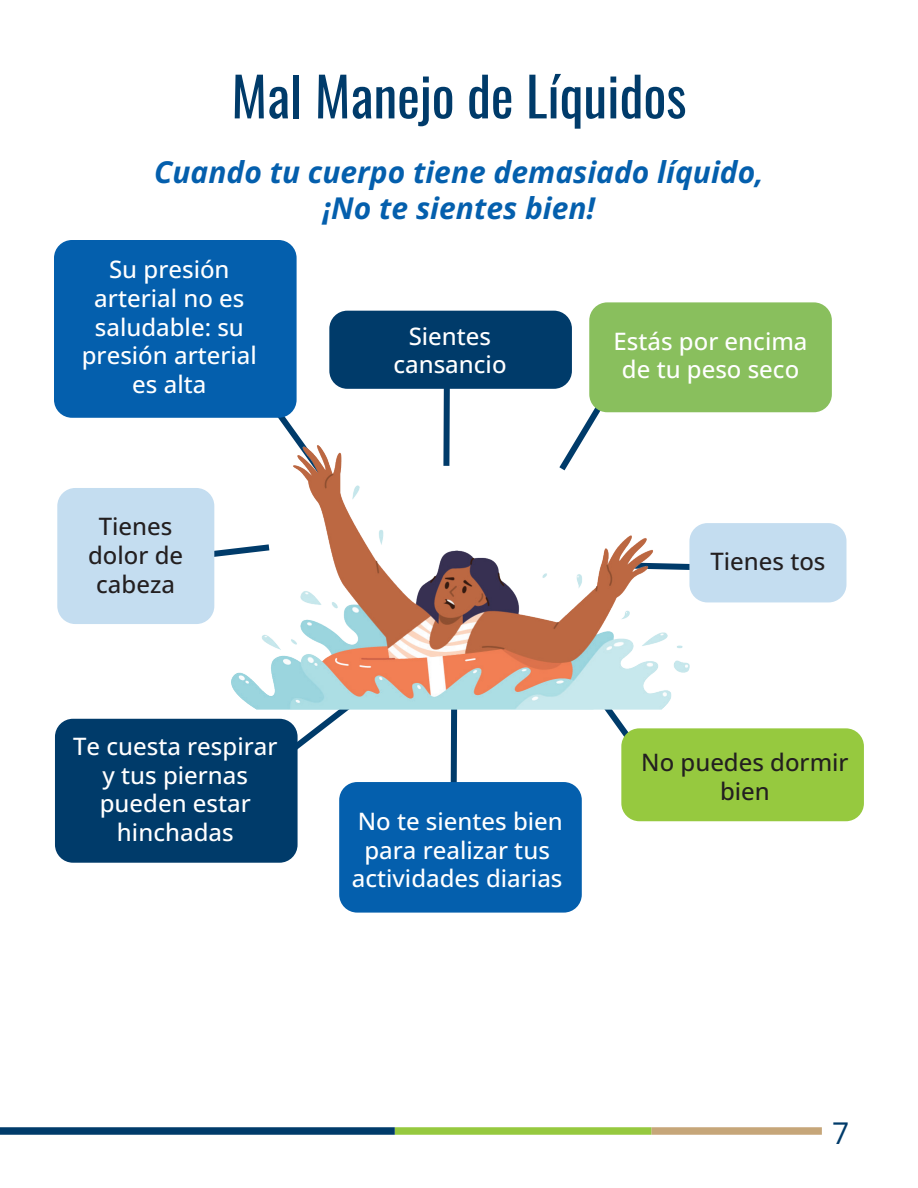
<style>
.page{position:relative;width:918px;height:1188px;background:#fff}
.page>*{position:absolute;margin:0;border:0;box-sizing:border-box;transform-origin:0 0}
.t1{font:54px "Oswald";color:#003b6a}
.t2{font:italic 30px/36px "Open Sans";color:#045fad;text-align:center}
.t3{font:30px "Open Sans";color:#003b6a}
.t4{font:500 24px/28.8px "Open Sans";color:#fff;text-align:center}
.t5{font:500 24px/28.8px "Open Sans";color:#231f20;text-align:center}
</style>
<div class="page">
<div style="left:651px;top:1127px;width:171px;height:8px;background:#c6a679"></div>
<div style="left:395px;top:1127px;width:256px;height:8px;background:#96c93f"></div>
<div style="left:0;top:1127px;width:395px;height:8px;background:#003b6a"></div>
<svg style="left:450px;top:710px;width:8px;height:72px"></svg>
<svg style="left:443px;top:389px;width:7px;height:57px"></svg>
<svg style="left:214px;top:541px;width:18px;height:25px"></svg>
<svg style="left:605px;top:710px;width:23px;height:27px"></svg>
<svg style="left:267px;top:710px;width:81px;height:39px"></svg>
<svg style="left:278px;top:417px;width:41px;height:29px"></svg>
<svg style="left:558px;top:375px;width:66px;height:71px"></svg>
<div style="left:54px;top:240px;width:243px;height:178px;background:#045fad;border-radius:18px"></div>
<div style="left:329px;top:311px;width:243px;height:78px;background:#003b6a;border-radius:18px"></div>
<div style="left:589px;top:302px;width:243px;height:110px;background:#89bf5d;border-radius:18px"></div>
<div style="left:57px;top:488px;width:157px;height:136px;background:#c4ddf0;border-radius:18px"></div>
<div style="left:689px;top:523px;width:157px;height:79px;background:#c4ddf0;border-radius:18px"></div>
<img style="left:232px;top:446px;width:457px;height:264px">
<div style="left:55px;top:719px;width:243px;height:144px;background:#003b6a;border-radius:18px"></div>
<div style="left:621px;top:728px;width:243px;height:93px;background:#96c93f;border-radius:18px"></div>
<div style="left:339px;top:782px;width:243px;height:131px;background:#045fad;border-radius:18px"></div>
<h1 class="t1" style="left:231px;top:48px;width:457px">Mal Manejo de Líquidos</h1>
<h2 class="t2" style="left:154px;top:153px;width:611px">Cuando tu cuerpo tiene demasiado líquido, ¡No te sientes bien!</h2>
<p class="t4" style="left:82px;top:254px;width:177px">Su presión arterial no es saludable: su presión arterial es alta</p>
<p class="t4" style="left:393px;top:321px;width:115px">Sientes cansancio</p>
<p class="t4" style="left:614px;top:326px;width:196px">Estás por encima de tu peso seco</p>
<p class="t5" style="left:88px;top:512px;width:97px">Tienes dolor de cabeza</p>
<p class="t4" style="left:73px;top:731px;width:206px">Te cuesta respirar y tus piernas pueden estar hinchadas</p>
<p class="t4" style="left:352px;top:806px;width:213px">No te sientes bien para realizar tus actividades diarias</p>
<p class="t5" style="left:710px;top:546px;width:117px">Tienes tos</p>
<p class="t5" style="left:641px;top:747px;width:209px">No puedes dormir bien</p>
<p class="t3" style="left:832px;top:1112px;width:19px">7</p>
</div>
